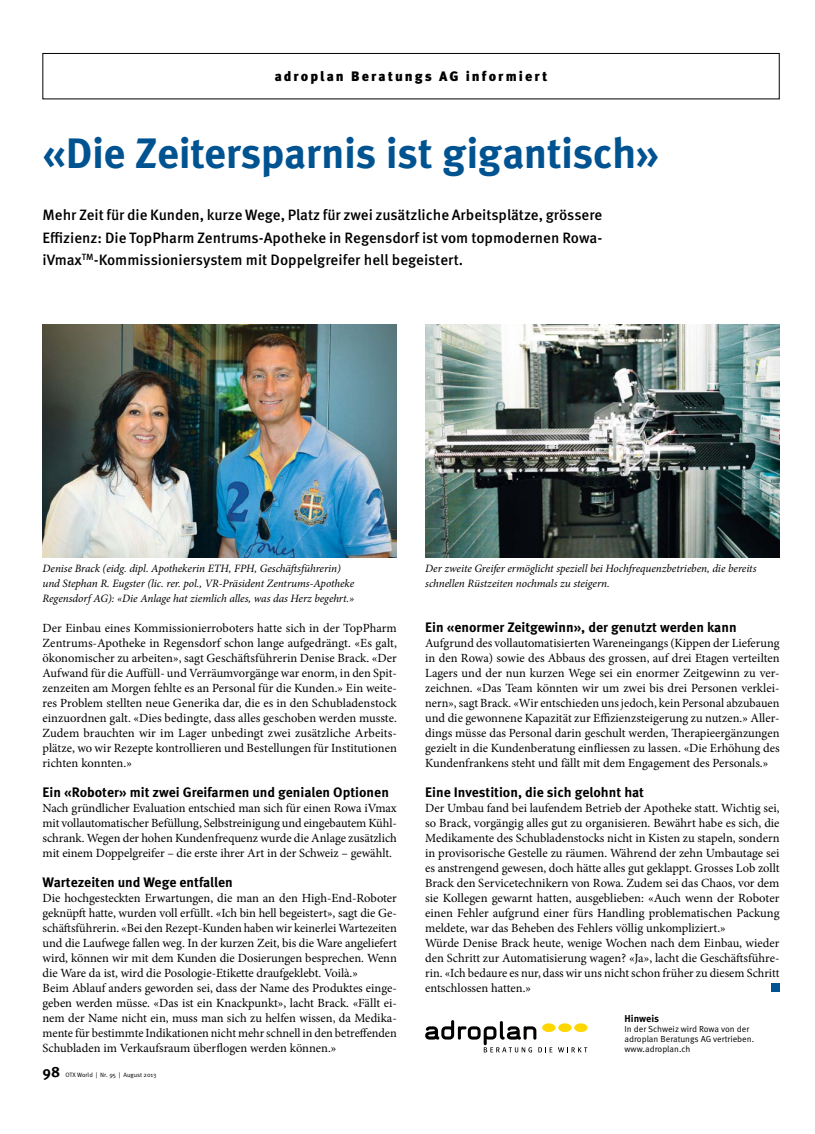
<style>
.page{position:relative;width:815px;height:1134px;background:#fff}
.page>*{position:absolute;margin:0;border:0;box-sizing:border-box;transform-origin:0 0}
.t1{font:700 42.5px "Meta OT";letter-spacing:-.015em;color:#005391}
.t2{font:500 15px/22.5px "Meta OT";color:#000;text-align:justify}
.t3{font:700 15px "Meta OT";color:#000}
.t4{font:700 13.75px "Meta OT";color:#000}
.t5{font:900 13.75px "Meta OT";letter-spacing:.145em;color:#000}
.t6{font:12.5px/15px "Minion Pro";letter-spacing:-.005em;color:#000;text-align:justify}
.t7{font:italic 11.25px/15px "Minion Pro";letter-spacing:-.005em;color:#000}
.t8{font:700 10px "Meta OT";color:#000}
.t9{font:8.75px/10px "Meta OT Norm";color:#000}
.t10{font:6.25px "Meta OT Norm";color:#000}
</style>
<div class="page">
<div style="left:43px;top:53px;width:737px;height:46px;border:1px solid #000"></div>
<img style="left:43px;top:324px;width:354px;height:233px">
<div style="left:771px;top:983px;width:9px;height:9px;background:#005391"></div>
<div style="left:542px;top:1023px;width:13px;height:9px;background:#ffd700;border-radius:50%"></div>
<div style="left:558px;top:1023px;width:14px;height:9px;background:#ffd700;border-radius:50%"></div>
<div style="left:574px;top:1023px;width:13px;height:9px;background:#ffd700;border-radius:50%"></div>
<svg style="left:425px;top:1020px;width:127px;height:32px"></svg>
<svg style="left:558px;top:1047px;width:29px;height:5px"></svg>
<img style="left:425px;top:324px;width:355px;height:233px">
<p class="t5" style="left:275px;top:68px;width:274px">adroplan Beratungs AG informiert</p>
<h1 class="t1" style="left:43px;top:128px;width:618px">«Die Zeitersparnis ist gigantisch»</h1>
<p class="t2" style="left:43px;top:204px;width:561px">Mehr Zeit für die Kunden, kurze Wege, Platz für zwei zusätzliche Arbeitsplätze, grössere Effizienz: Die TopPharm Zentrums-Apotheke in Regensdorf ist vom topmodernen Rowa&shy;iVmax<sup>TM</sup>-Kommissioniersystem mit Doppelgreifer hell begeistert.</p>
<p class="t7" style="left:43px;top:561px;width:313px">Denise Brack (eidg. dipl. Apothekerin ETH, FPH, Geschäftsführerin) und Stephan R. Eugster (lic. rer. pol., VR-Präsident Zentrums-Apotheke<br>Regensdorf AG): «Die Anlage hat ziemlich alles, was das Herz begehrt.»</p>
<p class="t6" style="left:43px;top:621px;width:356px">Der Einbau eines Kommissionierroboters hatte sich in der TopPharm Zentrums-Apotheke in Regensdorf schon lange aufgedrängt. «Es galt, ökonomischer zu arbeiten», sagt Geschäftsführerin Denise Brack. «Der Aufwand für die Auffüll- und Verräumvorgänge war enorm, in den Spit&shy;zenzeiten am Morgen fehlte es an Personal für die Kunden.» Ein weite&shy;res Problem stellten neue Generika dar, die es in den Schubladenstock einzuordnen galt. «Dies bedingte, dass alles geschoben werden musste.<br>Zudem brauchten wir im Lager unbedingt zwei zusätzliche Arbeits&shy;plätze, wo wir Rezepte kontrollieren und Bestellungen für Institutionen richten konnten.»</p>
<p class="t4" style="left:43px;top:784px;width:348px">Ein «Roboter» mit zwei Greifarmen und genialen Optionen</p>
<p class="t6" style="left:43px;top:801px;width:356px">Nach gründlicher Evaluation entschied man sich für einen Rowa iVmax mit vollautomatischer Befüllung, Selbstreinigung und eingebautem Kühl&shy;schrank. Wegen der hohen Kundenfrequenz wurde die Anlage zusätzlich mit einem Doppelgreifer – die erste ihrer Art in der Schweiz – gewählt.</p>
<p class="t4" style="left:43px;top:874px;width:192px">Wartezeiten und Wege entfallen</p>
<p class="t6" style="left:43px;top:891px;width:356px;text-align:left">Die hochgesteckten Erwartungen, die man an den High-End-Roboter geknüpft hatte, wurden voll erfüllt. «Ich bin hell begeistert», sagt die Ge&shy;schäftsführerin. «Bei den Rezept-Kunden haben wir keinerlei Wartezeiten und die Laufwege fallen weg. In der kurzen Zeit, bis die Ware angeliefert wird, können wir mit dem Kunden die Dosierungen besprechen. Wenn die Ware da ist, wird die Posologie-Etikette draufgeklebt. Voilà.»<br>Beim Ablauf anders geworden sei, dass der Name des Produktes einge&shy;geben werden müsse. «Das ist ein Knackpunkt», lacht Brack. «Fällt ei&shy;nem der Name nicht ein, muss man sich zu helfen wissen, da Medika&shy;mente für bestimmte Indikationen nicht mehr schnell in den betreffenden Schubladen im Verkaufsraum überflogen werden können.»</p>
<p class="t3" style="left:43px;top:1063px;width:19px">98</p>
<p class="t10" style="left:66px;top:1071px;width:92px">OTX World | Nr. 95 | August 2013</p>
<p class="t7" style="left:425px;top:561px;width:333px">Der zweite Greifer ermöglicht speziell bei Hochfrequenzbetrieben, die bereits schnellen Rüstzeiten nochmals zu steigern.</p>
<p class="t4" style="left:425px;top:619px;width:313px">Ein «enormer Zeitgewinn», der genutzt werden kann</p>
<p class="t6" style="left:425px;top:636px;width:356px">Aufgrund des vollautomatisierten Wareneingangs (Kippen der Lieferung in den Rowa) sowie des Abbaus des grossen, auf drei Etagen verteilten Lagers und der nun kurzen Wege sei ein enormer Zeitgewinn zu ver&shy;zeichnen. «Das Team könnten wir um zwei bis drei Personen verklei&shy;nern», sagt Brack. «Wir entschieden uns jedoch, kein Personal abzubauen und die gewonnene Kapazität zur Effizienzsteigerung zu nutzen.» Aller&shy;dings müsse das Personal darin geschult werden, Therapieergänzungen gezielt in die Kundenberatung einfliessen zu lassen. «Die Erhöhung des Kundenfrankens steht und fällt mit dem Engagement des Personals.»</p>
<p class="t4" style="left:425px;top:784px;width:220px">Eine Investition, die sich gelohnt hat</p>
<p class="t6" style="left:425px;top:801px;width:356px;text-align:left">Der Umbau fand bei laufendem Betrieb der Apotheke statt. Wichtig sei, so Brack, vorgängig alles gut zu organisieren. Bewährt habe es sich, die Medikamente des Schubladenstocks nicht in Kisten zu stapeln, sondern in provisorische Gestelle zu räumen. Während der zehn Umbautage sei es anstrengend gewesen, doch hätte alles gut geklappt. Grosses Lob zollt Brack den Servicetechnikern von Rowa. Zudem sei das Chaos, vor dem sie Kollegen gewarnt hatten, ausgeblieben: «Auch wenn der Roboter einen Fehler aufgrund einer fürs Handling problematischen Packung meldete, war das Beheben des Fehlers völlig unkompliziert.»<br>Würde Denise Brack heute, wenige Wochen nach dem Einbau, wieder den Schritt zur Automatisierung wagen? «Ja», lacht die Geschäftsführe&shy;rin. «Ich bedaure es nur, dass wir uns nicht schon früher zu diesem Schritt entschlossen hatten.»</p>
<p class="t8" style="left:625px;top:1013px;width:36px">Hinweis</p>
<p class="t9" style="left:625px;top:1024px;width:131px">In der Schweiz wird Rowa von der adroplan Beratungs AG vertrieben. www.adroplan.ch</p>
</div>
